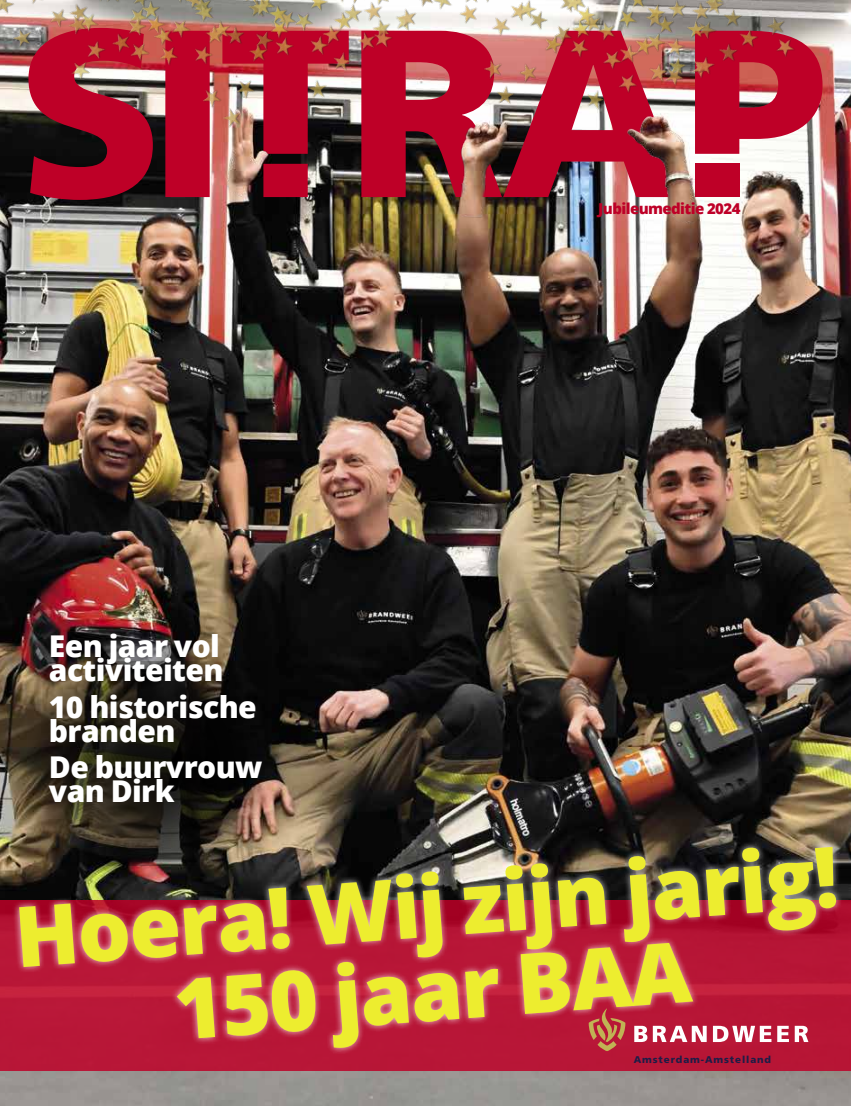
<style>
.page{position:relative;width:851px;height:1106px;background:#fff}
.page>*{position:absolute;margin:0;border:0;box-sizing:border-box;transform-origin:0 0}
.t1{font:800 30px/24px "Open Sans";letter-spacing:-.02em;color:#fff}
.t2{font:800 15px "Open Sans";letter-spacing:-.04em;color:#be0027}
.t3{font:900 9.75px "Frutiger";letter-spacing:.09em;color:#1e1d47}
</style>
<div class="page">
<img style="left:0;top:0;width:850px;height:1106px">
<div style="left:0;top:900px;width:850px;height:170px;background:#b81637"></div>
<div style="left:12px;top:840px;width:831px;height:214px;background:#fff;opacity:.75"></div>
<svg style="left:177px;top:967px;width:516px;height:80px"></svg>
<img style="left:19px;top:846px;width:817px;height:121px">
<svg style="left:28px;top:661px;width:240px;height:204px;background:#2d261c"></svg>
<img style="left:488px;top:0;width:352px;height:238px">
<img style="left:0;top:0;width:488px;height:250px">
<p class="t1" style="left:49px;top:632px;width:176px">Een jaar vol activiteiten</p>
<p class="t1" style="left:49px;top:693px;width:209px">10 historische branden</p>
<p class="t1" style="left:49px;top:754px;width:215px">De buurvrouw van Dirk</p>
<p class="t2" style="left:598px;top:197px;width:144px">Jubileumeditie 2024</p>
<p class="t3" style="left:633px;top:1053px;width:139px">Amsterdam-Amstelland</p>
</div>
